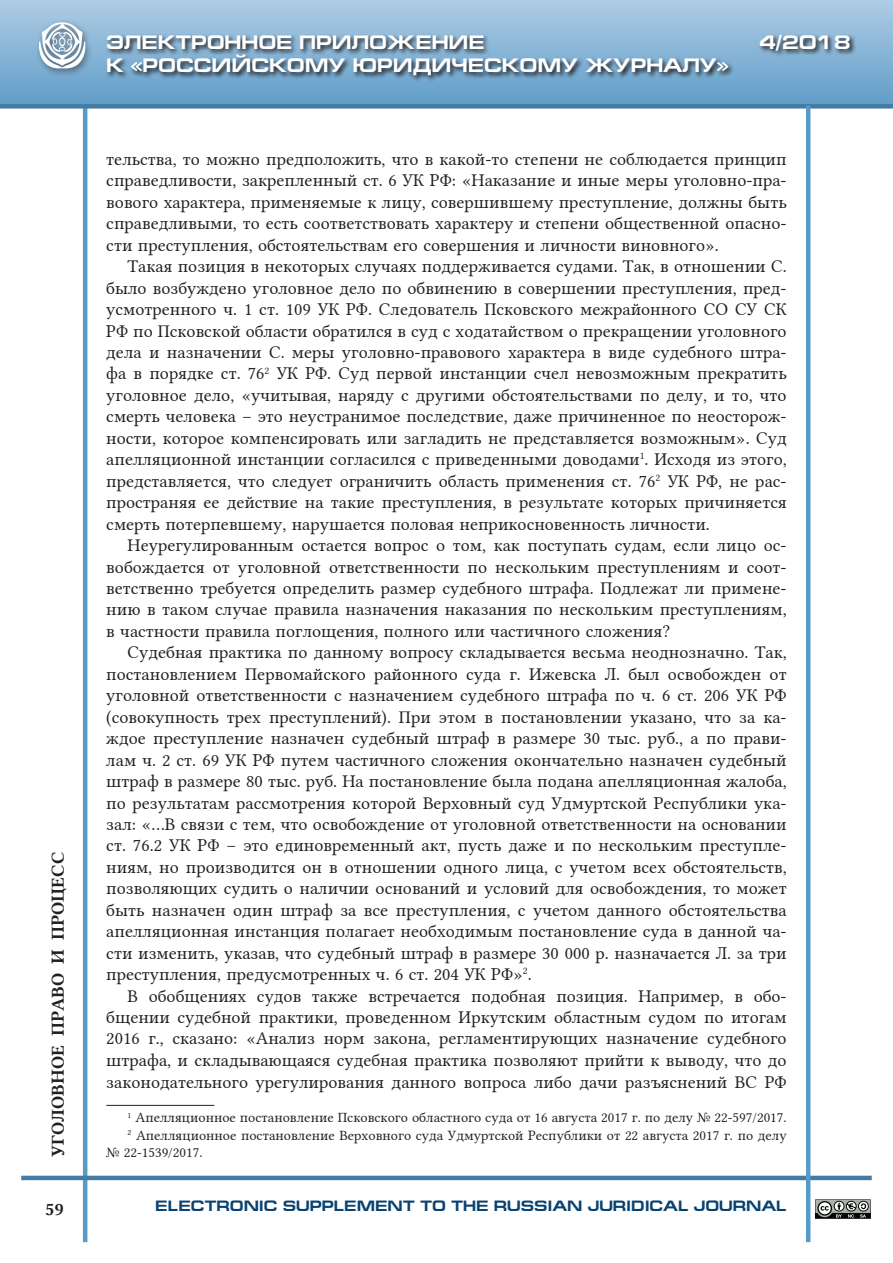
<style>
.page{position:relative;width:893px;height:1263px;background:#fff}
.page>*{position:absolute;margin:0;border:0;box-sizing:border-box;transform-origin:0 0}
.t1{font:700 19.5px "Europe Ext";color:#fff}
.Э-РЮЖ__Текст_статьи{font:18px/21.5px "Lin Libertine";color:#231f20;text-align:justify}
.t2{font:18px "Lin Libertine B";color:#231f20}
.t3{font:700 15px "Europe Ext";color:#084271}
.Э-РЮЖ__Сноска{font:14.25px/17.1px "Lin Libertine";color:#231f20}
</style>
<div class="page">
<div style="left:0;top:0;width:893px;height:106px;background:linear-gradient(to bottom,#aecce4,#619dc9)"></div>
<hr style="left:83px;top:106px;width:4px;height:1136px;background:#569bca">
<hr style="left:21px;top:1176px;width:851px;height:4px;background:#447ba3">
<div style="left:0;top:104px;width:893px;height:5px;background:#447ba3"></div>
<div style="left:35px;top:19px;width:58px;height:58px;background:#231f20;opacity:.63"></div>
<img style="left:39px;top:23px;width:49px;height:47px">
<svg style="left:105px;top:33px;width:751px;height:49px;background:#7095b1"></svg>
<hr style="left:806px;top:106px;width:4px;height:1136px;background:#569bca">
<svg style="left:815px;top:1199px;width:56px;height:20px"></svg>
<hr style="left:106px;top:1105px;width:108px;height:1px;background:#231f20">
<p class="t2" style="left:46px;top:1157px;width:307px;rotate:-90deg">УГОЛОВНОЕ ПРАВО И ПРОЦЕСС</p>
<p class="t1" style="left:106px;top:32px;width:380px">ЭЛЕКТРОННОЕ ПРИЛОЖЕНИЕ</p>
<p class="t1" style="left:759px;top:32px;width:93px">4/2018</p>
<p class="t1" style="left:106px;top:55px;width:624px">К «РОССИЙСКОМУ ЮРИДИЧЕСКОМУ ЖУРНАЛУ»</p>
<p class="Э-РЮЖ__Текст_статьи" style="left:106px;top:146px;width:682px">тельства, то можно предположить, что в какой-то степени не соблюдается принцип справедливости, закрепленный ст. 6 УК РФ: «Наказание и иные меры уголовно-пра&shy;вового характера, применяемые к лицу, совершившему преступление, должны быть справедливыми, то есть соответствовать характеру и степени общественной опасно&shy;сти преступления, обстоятельствам его совершения и личности виновного».</p>
<p class="Э-РЮЖ__Текст_статьи" style="left:106px;top:254px;width:682px;text-indent:21px">Такая позиция в некоторых случаях поддерживается судами. Так, в отношении С. было возбуждено уголовное дело по обвинению в совершении преступления, пред&shy;усмотренного ч. 1 ст. 109 УК РФ. Следователь Псковского межрайонного СО СУ СК РФ по Псковской области обратился в суд с ходатайством о прекращении уголовного дела и назначении С. меры уголовно-правового характера в виде судебного штра&shy;фа в порядке ст. 76<sup>2</sup> УК РФ. Суд первой инстанции счел невозможным прекратить уголовное дело, «учитывая, наряду с другими обстоятельствами по делу, и то, что смерть человека – это неустранимое последствие, даже причиненное по неосторож&shy;ности, которое компенсировать или загладить не представляется возможным». Суд апелляционной инстанции согласился с приведенными доводами<sup>1</sup>. Исходя из этого, представляется, что следует ограничить область применения ст. 76<sup>2</sup> УК РФ, не рас&shy;пространяя ее действие на такие преступления, в результате которых причиняется смерть потерпевшему, нарушается половая неприкосновенность личности.</p>
<p class="Э-РЮЖ__Текст_статьи" style="left:106px;top:532px;width:682px;text-indent:21px">Неурегулированным остается вопрос о том, как поступать судам, если лицо ос&shy;вобождается от уголовной ответственности по нескольким преступлениям и соот&shy;ветственно требуется определить размер судебного штрафа. Подлежат ли примене&shy;нию в таком случае правила назначения наказания по нескольким преступлениям, в частности правила поглощения, полного или частичного сложения?</p>
<p class="Э-РЮЖ__Текст_статьи" style="left:106px;top:640px;width:682px;text-indent:21px">Судебная практика по данному вопросу складывается весьма неоднозначно. Так, постановлением Первомайского районного суда г. Ижевска Л. был освобожден от уголовной ответственности с назначением судебного штрафа по ч. 6 ст. 206 УК РФ (совокупность трех преступлений). При этом в постановлении указано, что за ка&shy;ждое преступление назначен судебный штраф в размере 30 тыс. руб., а по прави&shy;лам ч. 2 ст. 69 УК РФ путем частичного сложения окончательно назначен судебный штраф в размере 80 тыс. руб. На постановление была подана апелляционная жалоба, по результатам рассмотрения которой Верховный суд Удмуртской Республики ука&shy;зал: «...В связи с тем, что освобождение от уголовной ответственности на основании ст. 76.2 УК РФ – это единовременный акт, пусть даже и по нескольким преступле&shy;ниям, но производится он в отношении одного лица, с учетом всех обстоятельств, позволяющих судить о наличии оснований и условий для освобождения, то может быть назначен один штраф за все преступления, с учетом данного обстоятельства апелляционная инстанция полагает необходимым постановление суда в данной ча&shy;сти изменить, указав, что судебный штраф в размере 30 000 р. назначается Л. за три преступления, предусмотренных ч. 6 ст. 204 УК РФ»<sup>2</sup>.</p>
<p class="Э-РЮЖ__Текст_статьи" style="left:106px;top:983px;width:682px;text-indent:21px">В обобщениях судов также встречается подобная позиция. Например, в обо&shy;бщении судебной практики, проведенном Иркутским областным судом по итогам 2016 г., сказано: «Анализ норм закона, регламентирующих назначение судебного штрафа, и складывающаяся судебная практика позволяют прийти к выводу, что до законодательного урегулирования данного вопроса либо дачи разъяснений ВС РФ</p>
<p class="Э-РЮЖ__Сноска" style="left:128px;top:1108px;width:661px"><sup>1</sup> Апелляционное постановление Псковского областного суда от 16 августа 2017 г. по делу № 22-597/2017.</p>
<p class="Э-РЮЖ__Сноска" style="left:106px;top:1125px;width:682px;text-indent:21px"><sup>2</sup> Апелляционное постановление Верховного суда Удмуртской Республики от 22 августа 2017 г. по делу № 22-1539/2017.</p>
<p class="t2" style="left:45px;top:1197px;width:20px">59</p>
<p class="t3" style="left:155px;top:1197px;width:633px">ELECTRONIC SUPPLEMENT TO THE RUSSIAN JURIDICAL JOURNAL</p>
</div>
